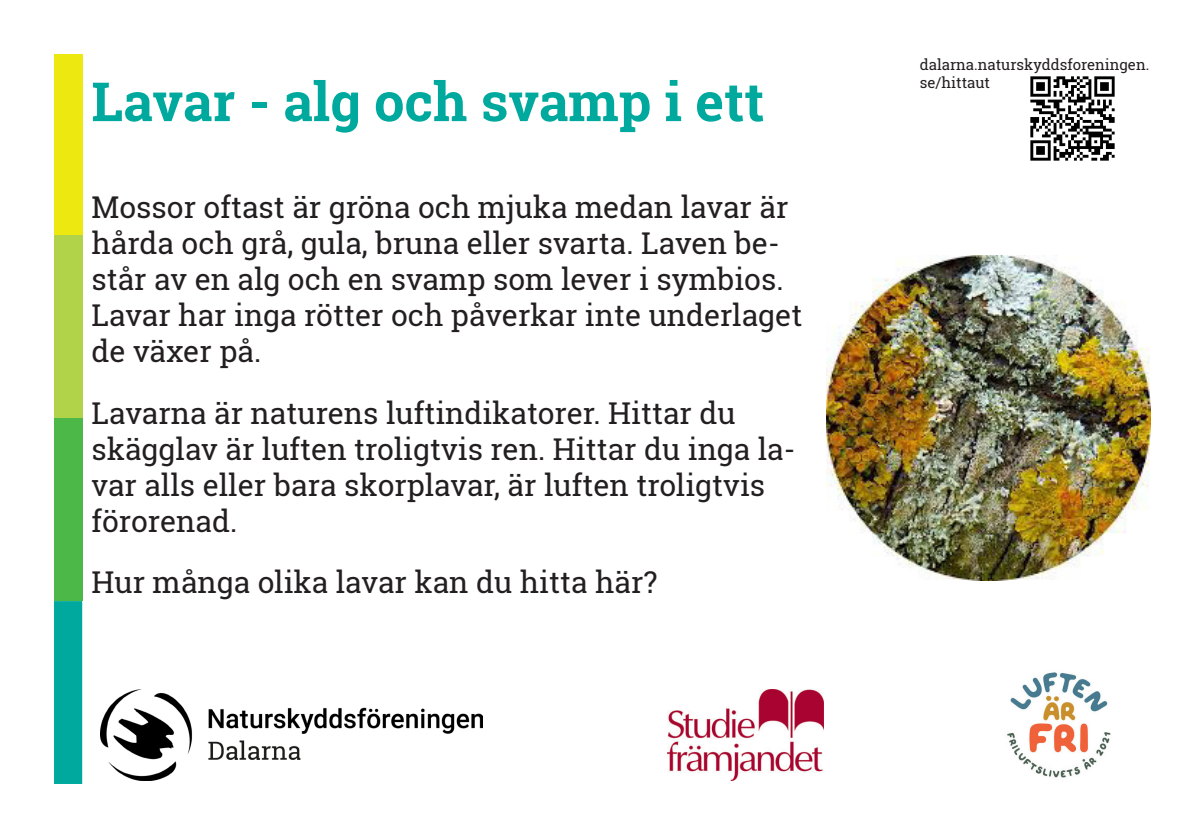
<style>
.page{position:relative;width:1204px;height:838px;background:#fff}
.page>*{position:absolute;margin:0;border:0;box-sizing:border-box;transform-origin:0 0}
.t1{font:700 54px "Roboto Slab PRINT";color:#00a99d}
.t2{font:30px/36px "Roboto Slab PRINT";color:#231f20}
.t3{font:15px/18px "Roboto Slab PRINT";color:#231f20}
</style>
<div class="page">
<div style="left:54px;top:54px;width:28px;height:183px;background:#ece810"></div>
<div style="left:54px;top:235px;width:28px;height:183px;background:#b1d349"></div>
<div style="left:54px;top:418px;width:28px;height:183px;background:#4cb848"></div>
<div style="left:54px;top:601px;width:28px;height:183px;background:#00a99d"></div>
<img style="left:100px;top:689px;width:382px;height:91px">
<img style="left:667px;top:689px;width:156px;height:91px">
<img style="left:1007px;top:672px;width:104px;height:106px">
<img style="left:826px;top:256px;width:324px;height:324px">
<img style="left:1030px;top:76px;width:85px;height:85px">
<p class="t1" style="left:91px;top:64px;width:674px">Lavar - alg och svamp i ett</p>
<p class="t2" style="left:91px;top:189px;width:712px">Mossor oftast är gröna och mjuka medan lavar är hårda och grå, gula, bruna eller svarta. Laven be&shy;står av en alg och en svamp som lever i symbios.<br>Lavar har inga rötter och påverkar inte underlaget de växer på.</p>
<p class="t2" style="left:91px;top:394px;width:705px">Lavarna är naturens luftindikatorer. Hittar du skägglav är luften troligtvis ren. Hittar du inga la&shy;var alls eller bara skorplavar, är luften troligtvis förorenad.</p>
<p class="t2" style="left:91px;top:563px;width:567px">Hur många olika lavar kan du hitta här?</p>
<p class="t3" style="left:919px;top:55px;width:231px">dalarna.naturskyddsforeningen. se/hittaut</p>
</div>
